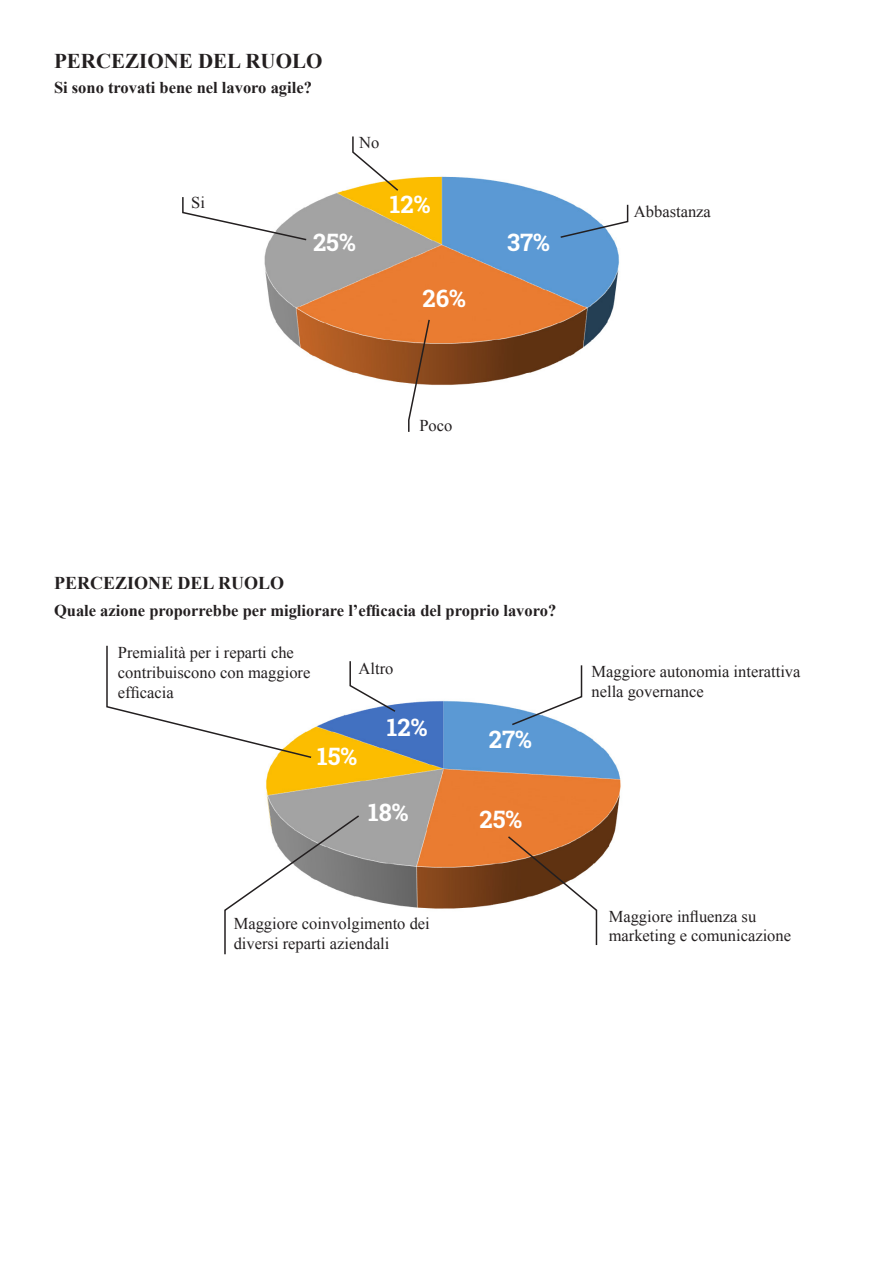
<style>
.page{position:relative;width:893px;height:1263px;background:#fff}
.page>*{position:absolute;margin:0;border:0;box-sizing:border-box;transform-origin:0 0}
.Normale{font:700 24px "Roboto Slab";color:#fff}
.Normale-2{font:700 21px "Times New Roman";color:#231f20}
.Normale-3{font:700 18px "Times New Roman";color:#231f20}
.Normale-4{font:16.5px/19.8px "Times New Roman";color:#231f20}
.Normale-5{font:700 16.5px "Times New Roman";color:#231f20}
</style>
<div class="page">
<img style="left:264px;top:176px;width:355px;height:209px">
<svg style="left:559px;top:203px;width:70px;height:36px"></svg>
<svg style="left:407px;top:318px;width:24px;height:114px"></svg>
<svg style="left:182px;top:196px;width:126px;height:45px"></svg>
<svg style="left:351px;top:136px;width:49px;height:56px"></svg>
<img style="left:266px;top:700px;width:355px;height:209px">
<svg style="left:510px;top:665px;width:73px;height:61px"></svg>
<svg style="left:106px;top:645px;width:207px;height:114px"></svg>
<svg style="left:349px;top:661px;width:48px;height:52px"></svg>
<svg style="left:506px;top:835px;width:92px;height:110px"></svg>
<svg style="left:224px;top:814px;width:137px;height:141px"></svg>
<p class="Normale-2" style="left:54px;top:47px;width:270px">PERCEZIONE DEL RUOLO</p>
<p class="Normale-5" style="left:54px;top:76px;width:259px">Si sono trovati bene nel lavoro agile?</p>
<p class="Normale-4" style="left:359px;top:132px;width:22px">No</p>
<p class="Normale-4" style="left:191px;top:193px;width:15px">Si</p>
<p class="Normale" style="left:313px;top:225px;width:44px">25%</p>
<p class="Normale" style="left:390px;top:188px;width:42px">12%</p>
<p class="Normale-4" style="left:634px;top:202px;width:78px">Abbastanza</p>
<p class="Normale" style="left:422px;top:282px;width:45px">26%</p>
<p class="Normale" style="left:507px;top:225px;width:44px">37%</p>
<p class="Normale-4" style="left:419px;top:415px;width:34px">Poco</p>
<p class="Normale-3" style="left:54px;top:570px;width:232px">PERCEZIONE DEL RUOLO</p>
<p class="Normale-5" style="left:54px;top:599px;width:504px">Quale azione proporrebbe per migliorare l’efficacia del proprio lavoro?</p>
<p class="Normale-4" style="left:118px;top:642px;width:194px">Premialità per i reparti che contribuiscono con maggiore efficacia</p>
<p class="Normale-4" style="left:359px;top:658px;width:36px">Altro</p>
<p class="Normale" style="left:387px;top:711px;width:42px">12%</p>
<p class="Normale" style="left:317px;top:740px;width:42px">15%</p>
<p class="Normale" style="left:368px;top:796px;width:42px">18%</p>
<p class="Normale-4" style="left:234px;top:913px;width:198px">Maggiore coinvolgimento dei diversi reparti aziendali</p>
<p class="Normale" style="left:489px;top:723px;width:45px">27%</p>
<p class="Normale" style="left:480px;top:803px;width:44px">25%</p>
<p class="Normale-4" style="left:591px;top:661px;width:210px">Maggiore autonomia interattiva nella governance</p>
<p class="Normale-4" style="left:609px;top:906px;width:184px">Maggiore influenza su marketing e comunicazione</p>
</div>
